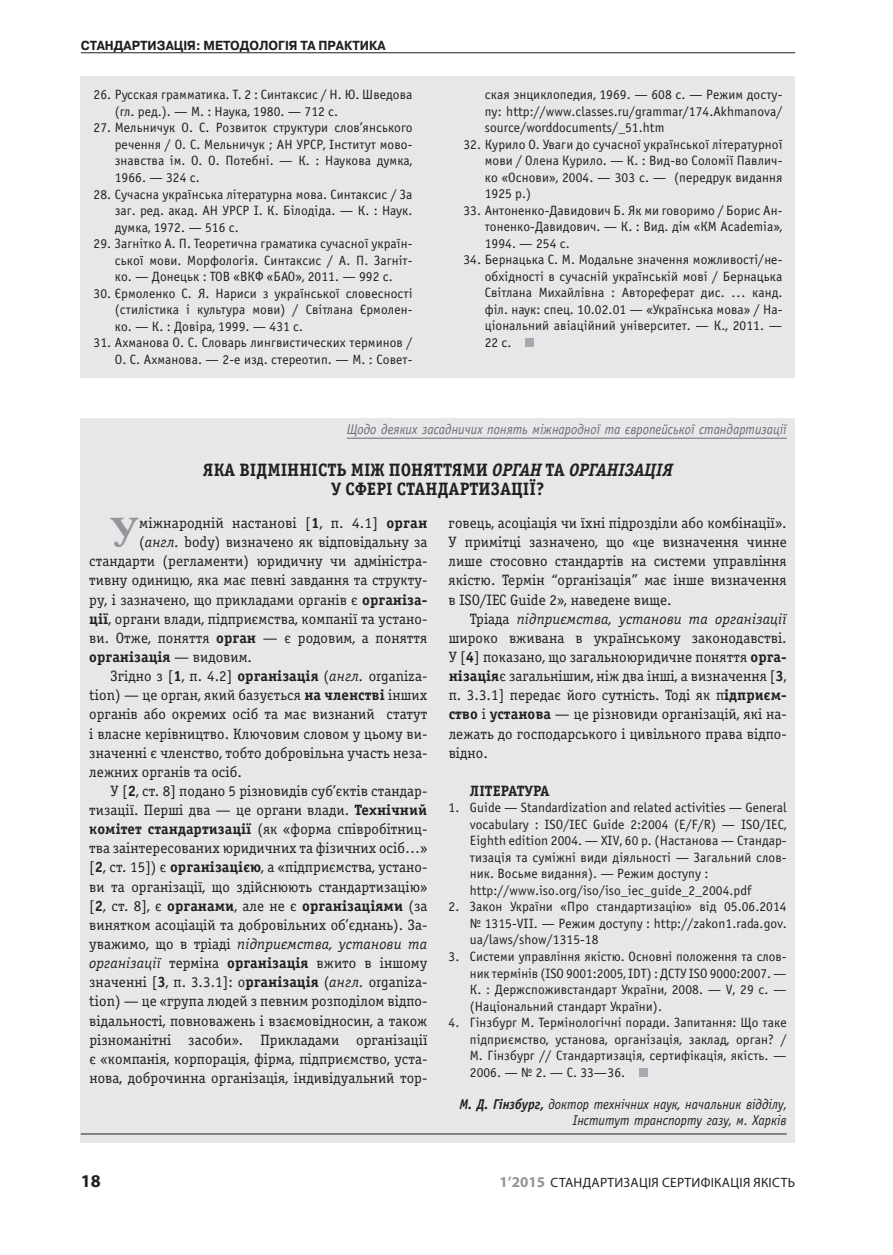
<style>
.page{position:relative;width:893px;height:1255px;background:#fff}
.page>*{position:absolute;margin:0;border:0;box-sizing:border-box;transform-origin:0 0}
.t1{font:700 43.5px "Baskerville BT";color:#939598}
.t2{font:700 18px/19.2px "Officina Serif C";color:#231f20;text-align:center}
.t3{font:700 18px "Myriad Pro";color:#231f20}
.t4{font:15px/19px "Officina Serif C";letter-spacing:.005em;color:#231f20;text-align:justify}
.t5{font:700 15px "Officina Serif C";letter-spacing:.005em;color:#231f20}
.t6{font:italic 15px "Officina Serif C";letter-spacing:.005em;color:#231f20}
.t7{font:italic 14.25px/15.8px "Officina Sans C";color:#231f20;text-align:right;scale:.92 1}
.t8{font:italic 14.25px "Officina Sans C";color:#6c6d70;scale:.92 1}
.t9{font:13.5px/16.5px "Officina Sans C";letter-spacing:.005em;color:#231f20;text-align:justify}
.t10{font:13.5px "Myriad Pro";letter-spacing:.02em;color:#231f20}
.t11{font:700 13.05px "Pragmatica WINC";color:#231f20;scale:.93 1}
.s1{font-style:italic}
.s2{font-weight:700}
.s3{font-weight:400}
.s4{font-style:normal}
.s5{font-weight:700;font-size:15px;color:#939598}
</style>
<div class="page">
<hr style="left:81px;top:52px;width:714px;height:1px;background:#231f20">
<div style="left:81px;top:77px;width:714px;height:301px;background:#e6e7e9"></div>
<div style="left:525px;top:338px;width:9px;height:9px;background:#a8a9ad"></div>
<div style="left:81px;top:418px;width:714px;height:724px;background:#e6e7e9"></div>
<div style="left:639px;top:1067px;width:8px;height:9px;background:#a8a9ad"></div>
<hr style="left:347px;top:438px;width:440px;height:1px;background:#6c6d70">
<hr style="left:81px;top:1133px;width:706px;height:1px;background:#231f20">
<p class="t11" style="left:81px;top:38px;width:329px">СТАНДАРТИЗАЦІЯ: МЕТОДОЛОГІЯ ТА ПРАКТИКА</p>
<p class="t9" style="left:115px;top:87px;width:299px;text-indent:-21px">26. Русская грамматика. Т. 2 : Синтаксис / Н. Ю. Шведова (гл. ред.). — М. : Наука, 1980. — 712 с.</p>
<p class="t9" style="left:115px;top:120px;width:299px;text-indent:-21px">27. Мельничук О. С. Розвиток структури слов’янського речення / О. С. Мельничук ; АН УРСР, Інститут мово&shy;знавства ім. О. О. Потебні. — К. : Наукова думка, 1966. — 324 с.</p>
<p class="t9" style="left:115px;top:186px;width:299px;text-indent:-21px">28. Сучасна українська літературна мова. Синтаксис / За заг. ред. акад. АН УРСР І. К. Білодіда. — К. : Наук. думка, 1972. — 516 с.</p>
<p class="t9" style="left:115px;top:235px;width:299px;text-indent:-21px">29. Загнітко А. П. Теоретична граматика сучасної україн&shy;ської мови. Морфологія. Синтаксис / А. П. Загніт&shy;ко. — Донецьк : ТОВ «ВКФ «БАО», 2011. — 992 с.</p>
<p class="t9" style="left:115px;top:285px;width:299px;text-indent:-21px">30. Єрмоленко С. Я. Нариси з української словесності (стилістика і культура мови) / Світлана Єрмолен&shy;ко. — К. : Довіра, 1999. — 431 с.</p>
<p class="t9" style="left:94px;top:334px;width:320px;text-align:right">31. Ахманова О. С. Словарь лингвистических терминов /<br>О. С. Ахманова. — 2-е изд. стереотип. — М. : Совет-</p>
<p class="t9" style="left:485px;top:87px;width:299px">ская энциклопедия, 1969. — 608 с. — Режим досту&shy;пу: http://www.classes.ru/grammar/174.Akhmanova/ source/worddocuments/_51.htm</p>
<p class="t9" style="left:485px;top:136px;width:299px;text-indent:-21px">32. Курило О. Уваги до сучасної української літературної мови / Олена Курило. — К. : Вид-во Соломії Павлич&shy;ко «Основи», 2004. — 303 с. — (передрук видання 1925 р.)</p>
<p class="t9" style="left:485px;top:202px;width:299px;text-indent:-21px">33. Антоненко-Давидович Б. Як ми говоримо / Борис Ан&shy;тоненко-Давидович. — К. : Вид. дім «КМ Academia», 1994. — 254 с.</p>
<p class="t9" style="left:485px;top:252px;width:299px;text-indent:-21px">34. Бернацька С. М. Модальне значення можливості/не&shy;обхідності в сучасній українській мові / Бернацька Світлана Михайлівна : Автореферат дис. ... канд. філ. наук: спец. 10.02.01 — «Українська мова» / На&shy;ціональний авіаційний університет. — К., 2011. — 22 с.</p>
<p class="t8" style="left:347px;top:421px;width:480px">Щодо деяких засадничих понять міжнародної та європейської стандартизації</p>
<h2 class="t2" style="left:203px;top:460px;width:471px">ЯКА ВІДМІННІСТЬ МІЖ ПОНЯТТЯМИ <span class="s1">ОРГАН</span> ТА <span class="s1">ОРГАНІЗАЦІЯ<br></span>У СФЕРІ СТАНДАРТИЗАЦІЇ?</h2>
<h1 class="t1" style="left:111px;top:502px;width:30px">У</h1>
<p class="t4" style="left:139px;top:513px;width:290px">міжнародній настанові [<span class="s2">1</span>, п. 4.1] <span class="s2">орган</span></p>
<p class="t4" style="left:139px;top:533px;width:290px">(<span class="s1">англ.</span> body) визначено як відповідальну за</p>
<p class="t4" style="left:89px;top:552px;width:340px">стандарти (регламенти) юридичну чи адміністра-</p>
<p class="t4" style="left:89px;top:571px;width:340px">тивну одиницю, яка має певні завдання та структу-</p>
<p class="t4" style="left:89px;top:590px;width:340px">ру, і зазначено, що прикладами органів є <span class="s2">організа-</span></p>
<p class="t4" style="left:89px;top:609px;width:340px"><span class="s2">ції</span>, органи влади, підприємства, компанії та устано-</p>
<p class="t4" style="left:89px;top:628px;width:340px">ви. Отже, поняття <span class="s2">орган</span> — є родовим, а поняття</p>
<p class="t5" style="left:89px;top:648px;width:164px">організація <span class="s3">— видовим.</span></p>
<p class="t4" style="left:111px;top:666px;width:318px">Згідно з [<span class="s2">1</span>, п. 4.2] <span class="s2">організація</span> (<span class="s1">англ.</span> organiza-</p>
<p class="t4" style="left:89px;top:686px;width:340px">tion) — це орган, який базується <span class="s2">на членстві</span> інших</p>
<p class="t4" style="left:89px;top:705px;width:340px">органів або окремих осіб та має визнаний статут</p>
<p class="t4" style="left:89px;top:724px;width:340px">і власне керівництво. Ключовим словом у цьому ви-</p>
<p class="t4" style="left:89px;top:743px;width:340px">значенні є членство, тобто добровільна участь неза-</p>
<p class="t4" style="left:89px;top:762px;width:154px">лежних органів та осіб.</p>
<p class="t4" style="left:111px;top:781px;width:318px">У [<span class="s2">2</span>, ст. 8] подано 5 різновидів суб’єктів стандар-</p>
<p class="t4" style="left:89px;top:800px;width:340px">тизації. Перші два — це органи влади. <span class="s2">Технічний</span></p>
<p class="t4" style="left:89px;top:819px;width:338px"><span class="s2">комітет стандартизації</span> (як «форма співробітниц-</p>
<p class="t4" style="left:89px;top:839px;width:340px">тва заінтересованих юридичних та фізичних осіб…»</p>
<p class="t4" style="left:89px;top:858px;width:340px">[<span class="s2">2</span>, ст. 15]) є <span class="s2">організацією</span>, а «підприємства, устано-</p>
<p class="t4" style="left:89px;top:877px;width:340px">ви та організації, що здійснюють стандартизацію»</p>
<p class="t5" style="left:89px;top:897px;width:340px"><span class="s3">[</span>2<span class="s3">, ст. 8], є</span> органами<span class="s3">, але не є</span> організаціями <span class="s3">(за</span></p>
<p class="t4" style="left:89px;top:915px;width:340px">винятком асоціацій та добровільних об’єднань). За-</p>
<p class="t6" style="left:89px;top:935px;width:340px"><span class="s4">уважимо, що в тріаді</span> підприємства, установи та</p>
<p class="t4" style="left:89px;top:953px;width:340px"><span class="s1">організації</span> терміна <span class="s2">організація</span> вжито в іншому</p>
<p class="t4" style="left:89px;top:972px;width:340px">значенні [<span class="s2">3</span>, п. 3.3.1]: о<span class="s2">рганізація</span> (<span class="s1">англ.</span> organiza-</p>
<p class="t4" style="left:89px;top:992px;width:340px">tion) — це «група людей з певним розподілом відпо-</p>
<p class="t4" style="left:89px;top:1011px;width:340px">відальності, повноважень і взаємовідносин, а також</p>
<p class="t4" style="left:89px;top:1030px;width:340px">різноманітні засоби». Прикладами організації</p>
<p class="t4" style="left:89px;top:1049px;width:340px">є «компанія, корпорація, фірма, підприємство, уста-</p>
<p class="t4" style="left:89px;top:1068px;width:340px">нова, доброчинна організація, індивідуальний тор-</p>
<p class="t4" style="left:449px;top:513px;width:340px">говець, асоціація чи їхні підрозділи або комбінації».<br>У примітці зазначено, що «це визначення чинне лише стосовно стандартів на системи управління якістю. Термін “організація” має інше визначення в ISO/IEC Guide 2», наведене вище.</p>
<p class="t4" style="left:449px;top:609px;width:340px;text-indent:21px">Тріада <span class="s1">підприємства, установи та організації </span>широко вживана в українському законодавстві.<br>У [<span class="s2">4</span>] показано, що загальноюридичне поняття <span class="s2">орга&shy;нізація</span>є загальнішим, ніж два інші, а визначення [<span class="s2">3</span>, п. 3.3.1] передає його сутність. Тоді як п<span class="s2">ідприєм&shy;ство</span> і <span class="s2">установа</span> — це різновиди організацій, які на&shy;лежать до господарського і цивільного права відпо&shy;відно.</p>
<p class="t5" style="left:470px;top:782px;width:81px">ЛІТЕРАТУРА</p>
<p class="t9" style="left:470px;top:799px;width:318px;text-align:left;text-indent:-21px">1. Guide — Standardization and related activities — General vocabulary : ISO/IEC Guide 2:2004 (E/F/R) — ISO/IEC, Eighth edition 2004. — XIV, 60 р. (Настанова — Стандар&shy;тизація та суміжні види діяльності — Загальний слов&shy;ник. Восьме видання). — Режим доступу : http://www.iso.org/iso/iso_iec_guide_2_2004.pdf</p>
<p class="t9" style="left:470px;top:898px;width:318px;text-indent:-21px">2. Закон України «Про стандартизацію» від 05.06.2014 № 1315-VII. — Режим доступу : http://zakon1.rada.gov. ua/laws/show/1315-18</p>
<p class="t9" style="left:470px;top:948px;width:318px;text-indent:-21px">3. Системи управління якістю. Основні положення та слов&shy;ник термінів (ISO 9001:2005, IDT) : ДСТУ ISO 9000:2007. — К. : Держcпоживстандарт України, 2008. — V, 29 с. — (Національний стандарт України).</p>
<p class="t9" style="left:470px;top:1014px;width:318px;text-indent:-21px">4. Гінзбург М. Термінологічні поради. Запитання: Що таке підприємство, установа, організація, заклад, орган? / М. Гінзбург // Стандартизація, сертифікація, якість. — 2006. — № 2. — С. 33—36.</p>
<p class="t7" style="left:459px;top:1096px;width:357px"><span class="s2">М. Д. Гінзбург,</span> доктор технічних наук, начальник відділу,<br>Інститут транспорту газу, м. Харків</p>
<h2 class="t3" style="left:81px;top:1168px;width:21px">18</h2>
<p class="t10" style="left:499px;top:1173px;width:297px"><span class="s5">1’2015</span> СТАНДАРТИЗАЦІЯ СЕРТИФІКАЦІЯ ЯКІСТЬ</p>
</div>
